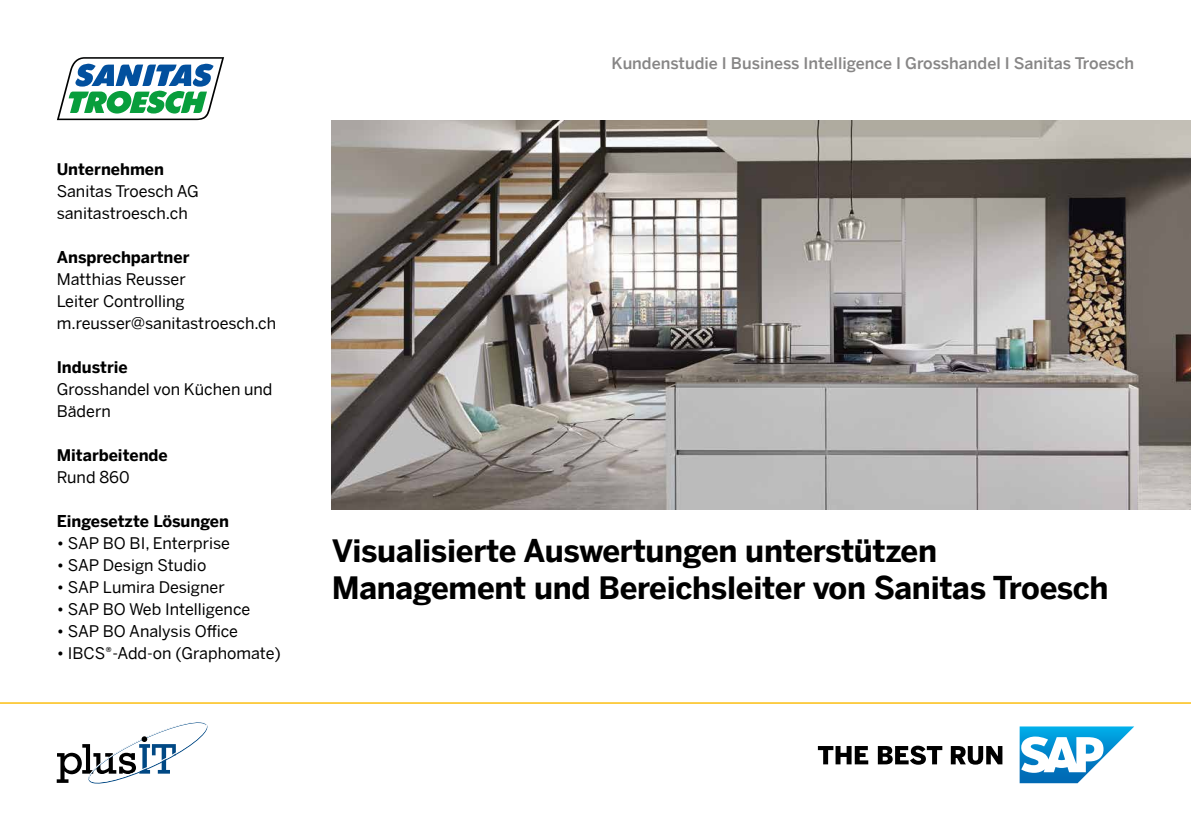
<style>
.page{position:relative;width:1191px;height:840px;background:#fff}
.page>*{position:absolute;margin:0;border:0;box-sizing:border-box;transform-origin:0 0}
.t1{font:700 30.8px/37px "Benton Sans";letter-spacing:-.01em;color:#000}
.t2{font:16px/22px "Benton Sans";color:#000}
.t3{font:700 16px "Benton Sans";color:#000}
.t4{font:500 16px "Benton Sans";color:#878686}
</style>
<div class="page">
<svg style="left:818px;top:745px;width:184px;height:19px"></svg>
<svg style="left:1019px;top:726px;width:115px;height:56px"></svg>
<svg style="left:57px;top:722px;width:151px;height:62px"></svg>
<hr style="left:0;top:702px;width:1191px;height:1px;background:#fbba00">
<svg style="left:57px;top:57px;width:167px;height:63px"></svg>
<img style="left:332px;top:120px;width:859px;height:389px">
<p class="t3" style="left:57px;top:157px;width:109px">Unternehmen</p>
<p class="t2" style="left:57px;top:179px;width:143px">Sanitas Troesch AG sanitastroesch.ch</p>
<p class="t3" style="left:57px;top:245px;width:134px">Ansprechpartner</p>
<p class="t2" style="left:57px;top:267px;width:221px">Matthias Reusser<br>Leiter Controlling m.reusser@sanitastroesch.ch</p>
<p class="t3" style="left:57px;top:355px;width:72px">Industrie</p>
<p class="t2" style="left:57px;top:377px;width:217px">Grosshandel von Küchen und<br>Bädern</p>
<p class="t3" style="left:57px;top:443px;width:113px">Mitarbeitende</p>
<p class="t2" style="left:57px;top:465px;width:74px">Rund 860</p>
<p class="t3" style="left:57px;top:509px;width:174px">Eingesetzte Lösungen</p>
<p class="t2" style="left:57px;top:531px;width:175px">• SAP BO BI, Enterprise</p>
<p class="t2" style="left:57px;top:553px;width:151px">• SAP Design Studio</p>
<p class="t2" style="left:57px;top:575px;width:170px">• SAP Lumira Designer</p>
<p class="t2" style="left:57px;top:597px;width:195px">• SAP BO Web Intelligence</p>
<p class="t2" style="left:57px;top:619px;width:183px">• SAP BO Analysis Office</p>
<p class="t2" style="left:57px;top:641px;width:225px">• IBCS®-Add-on (Graphomate)</p>
<p class="t4" style="left:611px;top:52px;width:524px">Kundenstudie I Business Intelligence I Grosshandel I Sanitas Troesch</p>
<h1 class="t1" style="left:332px;top:530px;width:778px">Visualisierte Auswertungen unterstützen<br>Management und Bereichsleiter von Sanitas Troesch</h1>
</div>
